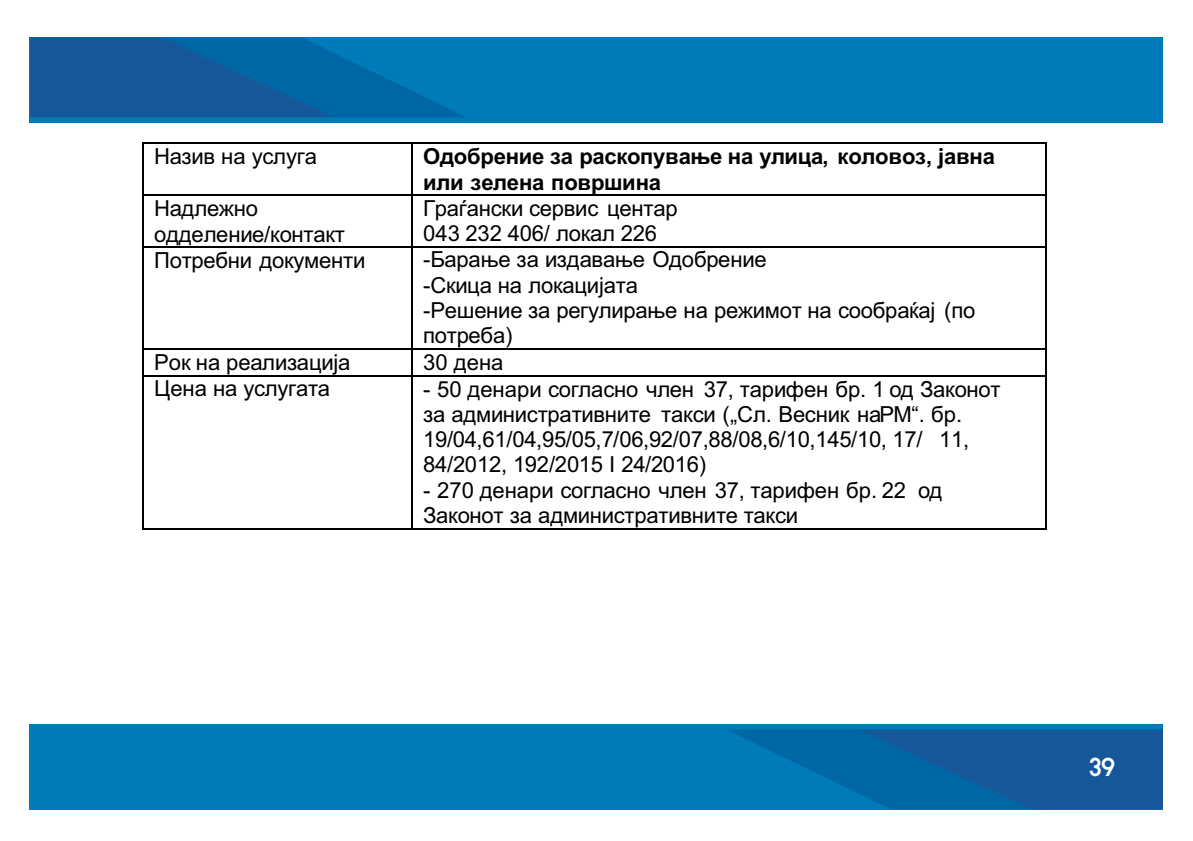
<style>
.page{position:relative;width:1193px;height:841px;background:#fff}
.page>*{position:absolute;margin:0;border:0;box-sizing:border-box;transform-origin:0 0}
.t1{font:500 27.2px "Horatio D";color:#fff}
.t2{font:22px/25.4px "Arial";letter-spacing:-.01em;color:#000}
.t3{font:700 22px/25.4px "Arial";letter-spacing:-.01em;color:#000}
</style>
<div class="page">
<hr style="left:144px;top:143px;width:267px;height:1px;background:#000">
<hr style="left:413px;top:143px;width:631px;height:1px;background:#000">
<hr style="left:142px;top:144px;width:2px;height:50px;background:#000">
<hr style="left:411px;top:144px;width:2px;height:50px;background:#000">
<hr style="left:1044px;top:144px;width:2px;height:50px;background:#000">
<hr style="left:144px;top:194px;width:267px;height:2px;background:#000">
<hr style="left:413px;top:194px;width:631px;height:2px;background:#000">
<hr style="left:142px;top:196px;width:2px;height:50px;background:#000">
<hr style="left:411px;top:196px;width:2px;height:50px;background:#000">
<hr style="left:1044px;top:196px;width:2px;height:50px;background:#000">
<hr style="left:144px;top:246px;width:267px;height:1px;background:#000">
<hr style="left:413px;top:246px;width:631px;height:1px;background:#000">
<hr style="left:142px;top:247px;width:2px;height:101px;background:#000">
<hr style="left:411px;top:247px;width:2px;height:101px;background:#000">
<hr style="left:1044px;top:247px;width:2px;height:101px;background:#000">
<hr style="left:144px;top:348px;width:267px;height:2px;background:#000">
<hr style="left:413px;top:348px;width:631px;height:2px;background:#000">
<hr style="left:142px;top:350px;width:2px;height:24px;background:#000">
<hr style="left:411px;top:350px;width:2px;height:24px;background:#000">
<hr style="left:1044px;top:350px;width:2px;height:24px;background:#000">
<hr style="left:144px;top:374px;width:267px;height:2px;background:#000">
<hr style="left:413px;top:374px;width:631px;height:2px;background:#000">
<hr style="left:142px;top:376px;width:2px;height:152px;background:#000">
<hr style="left:144px;top:528px;width:267px;height:1px;background:#000">
<hr style="left:411px;top:376px;width:2px;height:152px;background:#000">
<hr style="left:413px;top:528px;width:631px;height:1px;background:#000">
<hr style="left:1044px;top:376px;width:2px;height:152px;background:#000">
<div style="left:30px;top:723px;width:1132px;height:85px;background:#007bb9"></div>
<svg style="left:728px;top:729px;width:434px;height:79px"></svg>
<div style="left:30px;top:37px;width:1132px;height:86px;background:#007bb9"></div>
<svg style="left:30px;top:37px;width:435px;height:80px"></svg>
<p class="t2" style="left:154px;top:145px;width:165px">Назив на услуга</p>
<p class="t3" style="left:423px;top:146px;width:573px">Одобрение за раскопување на улица, коловоз, јавна или зелена површина</p>
<p class="t2" style="left:154px;top:198px;width:192px">Надлежно одделение/контакт</p>
<p class="t2" style="left:423px;top:198px;width:256px">Граѓански сервис центар<br>043 232 406/ локал 226</p>
<p class="t2" style="left:154px;top:249px;width:213px">Потребни документи</p>
<p class="t2" style="left:423px;top:249px;width:553px">-Барање за издавање Одобрение<br>-Скица на локацијата<br>-Решение за регулирање на режимот на сообраќај (по потреба)</p>
<p class="t2" style="left:154px;top:351px;width:198px">Рок на реализација</p>
<p class="t2" style="left:423px;top:351px;width:82px">30 дена</p>
<p class="t2" style="left:154px;top:377px;width:178px">Цена на услугата</p>
<p class="t2" style="left:423px;top:378px;width:579px">- 50 денари согласно член 37, тарифен бр. 1 од Законот за административните такси („Сл. Весник на РМ“. бр.<br>19/04,61/04,95/05,7/06,92/07,88/08,6/10,145/10, 17/ 11, 84/2012, 192/2015 I 24/2016)</p>
<p class="t2" style="left:423px;top:479px;width:520px">- 270 денари согласно член 37, тарифен бр. 22 од<br>Законот за административните такси</p>
<p class="t1" style="left:1088px;top:754px;width:27px">39</p>
</div>
